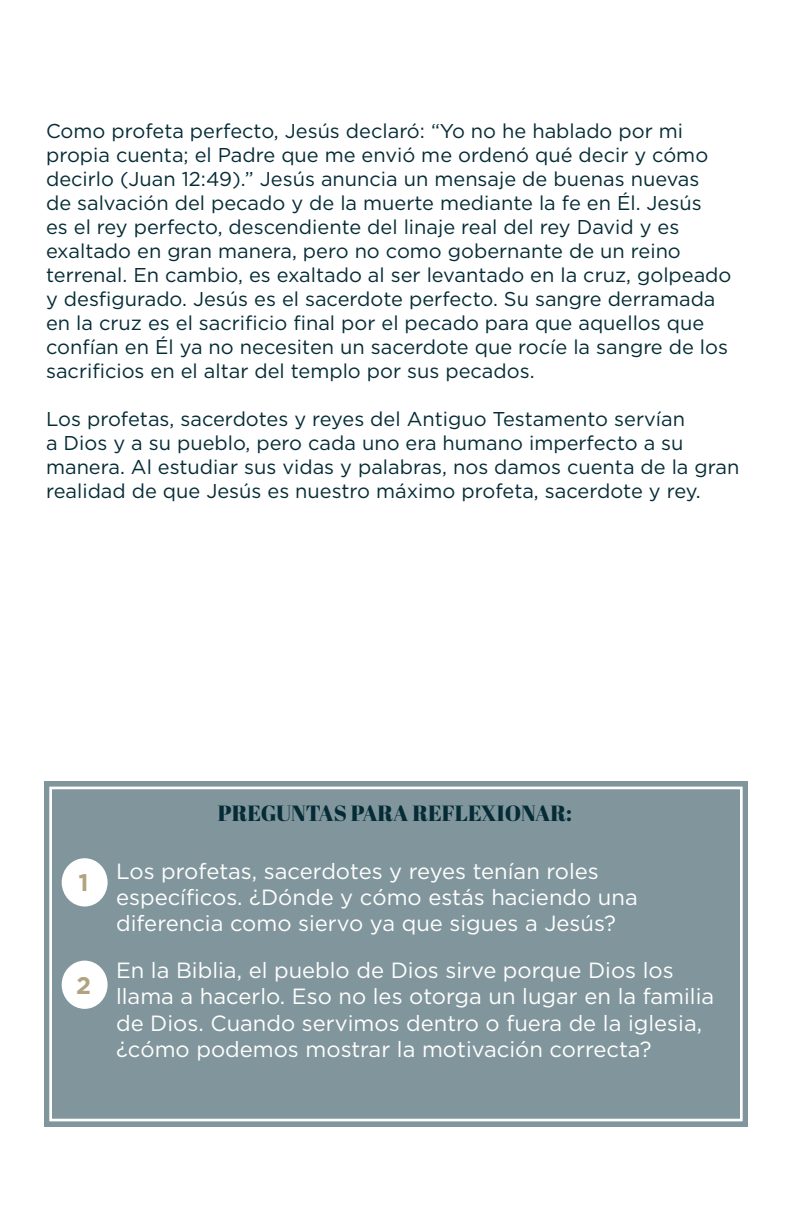
<style>
.page{position:relative;width:792px;height:1224px;background:#fff}
.page>*{position:absolute;margin:0;border:0;box-sizing:border-box;transform-origin:0 0}
.t1{font:700 24px "Gotham";color:#b2a380}
.t2{font:22px/26.4px "Gotham";color:#fff}
.t3{font:22px "Abril Fatface";color:#052c36}
.t4{font:20px/24px "Gotham";color:#052c36}
</style>
<div class="page">
<div style="left:44px;top:781px;width:704px;height:346px;background:#81969c"></div>
<div style="left:49px;top:787px;width:694px;height:334px;border:3px solid #fff"></div>
<div style="left:62px;top:858px;width:46px;height:48px;background:#fff;border-radius:50%"></div>
<div style="left:62px;top:961px;width:46px;height:48px;background:#fff;border-radius:50%"></div>
<p class="t4" style="left:46px;top:119px;width:687px">Como profeta perfecto, Jesús declaró: “Yo no he hablado por mi propia cuenta; el Padre que me envió me ordenó qué decir y cómo decirlo (Juan 12:49).” Jesús anuncia un mensaje de buenas nuevas<br>de salvación del pecado y de la muerte mediante la fe en Él. Jesús<br>es el rey perfecto, descendiente del linaje real del rey David y es exaltado en gran manera, pero no como gobernante de un reino terrenal. En cambio, es exaltado al ser levantado en la cruz, golpeado y desfigurado. Jesús es el sacerdote perfecto. Su sangre derramada en la cruz es el sacrificio final por el pecado para que aquellos que confían en Él ya no necesiten un sacerdote que rocíe la sangre de los sacrificios en el altar del templo por sus pecados.</p>
<p class="t4" style="left:46px;top:407px;width:695px">Los profetas, sacerdotes y reyes del Antiguo Testamento servían<br>a Dios y a su pueblo, pero cada uno era humano imperfecto a su manera. Al estudiar sus vidas y palabras, nos damos cuenta de la gran realidad de que Jesús es nuestro máximo profeta, sacerdote y rey.</p>
<p class="t1" style="left:79px;top:869px;width:12px">1</p>
<p class="t1" style="left:76px;top:971px;width:16px">2</p>
<p class="t3" style="left:218px;top:801px;width:356px">PREGUNTAS PARA REFLEXIONAR:</p>
<p class="t2" style="left:116px;top:858px;width:523px">Los profetas, sacerdotes y reyes tenían roles específicos. ¿Dónde y cómo estás haciendo una diferencia como siervo ya que sigues a Jesús?</p>
<p class="t2" style="left:116px;top:958px;width:600px">En la Biblia, el pueblo de Dios sirve porque Dios los llama a hacerlo. Eso no les otorga un lugar en la familia de Dios. Cuando servimos dentro o fuera de la iglesia, ¿cómo podemos mostrar la motivación correcta?</p>
</div>
